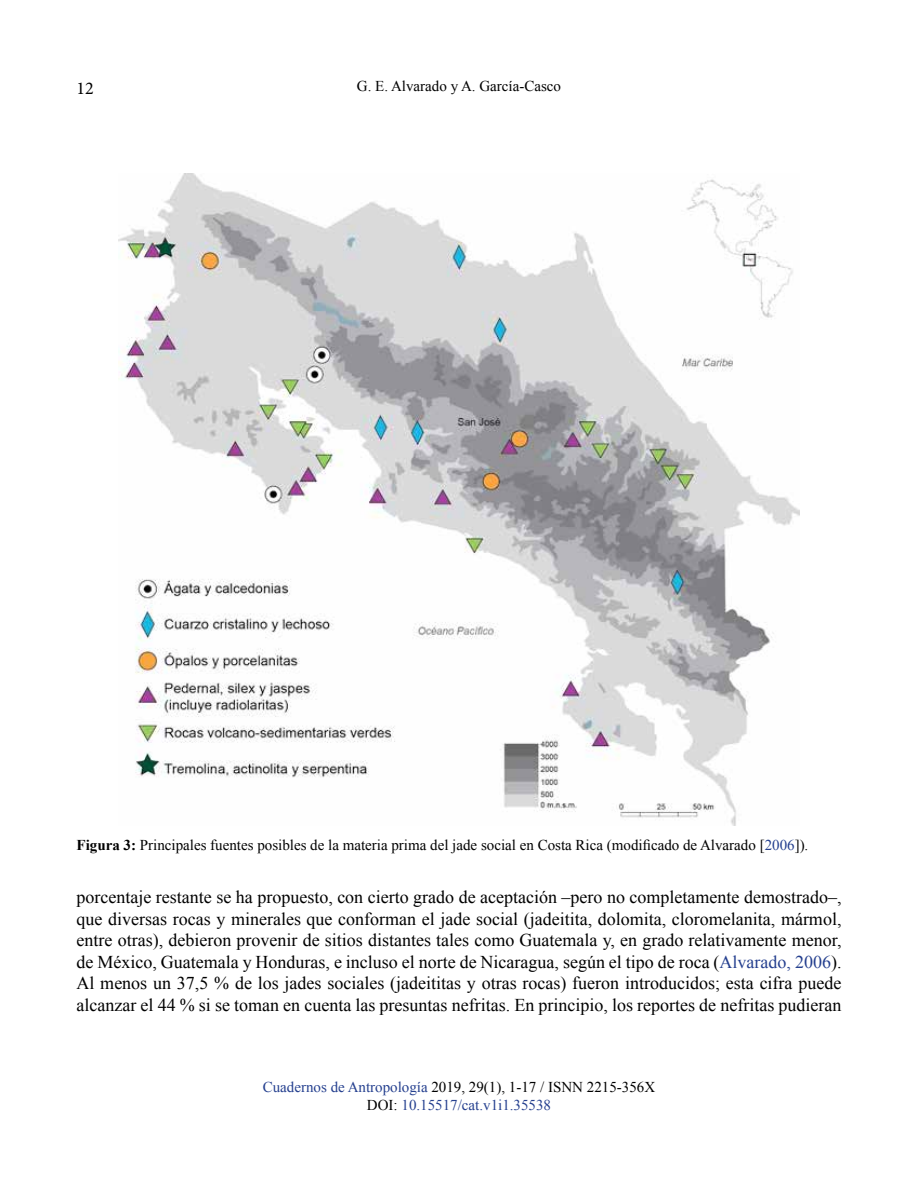
<style>
.page{position:relative;width:918px;height:1188px;background:#fff}
.page>*{position:absolute;margin:0;border:0;box-sizing:border-box;transform-origin:0 0}
.t1{font:18px/21.6px "Times New Roman";color:#000;text-align:justify}
.t2{font:18px "Minion Pro";color:#000}
.t3{font:15px "Times New Roman";color:#000}
.t4{font:15px/18px "Times New Roman";color:#25408f;text-align:center}
.s1{font-weight:700}
.s2{color:#25408f}
.s3{color:#000}
</style>
<div class="page">
<img style="left:119px;top:173px;width:680px;height:653px">
<p class="t2" style="left:77px;top:76px;width:19px">12</p>
<p class="t3" style="left:357px;top:76px;width:206px">G. E. Alvarado y A. García-Casco</p>
<p class="t3" style="left:77px;top:834px;width:733px"><span class="s1">Figura 3:</span> Principales fuentes posibles de la materia prima del jade social en Costa Rica (modificado de Alvarado [<span class="s2">2006</span>]).</p>
<p class="t1" style="left:77px;top:886px;width:766px">porcentaje restante se ha propuesto, con cierto grado de aceptación –pero no completamente demostrado–, que diversas rocas y minerales que conforman el jade social (jadeitita, dolomita, cloromelanita, mármol, entre otras), debieron provenir de sitios distantes tales como Guatemala y, en grado relativamente menor, de México, Guatemala y Honduras, e incluso el norte de Nicaragua, según el tipo de roca (<span class="s2">Alvarado, 2006</span>).<br>Al menos un 37,5 % de los jades sociales (jadeititas y otras rocas) fueron introducidos; esta cifra puede alcanzar el 44 % si se toman en cuenta las presuntas nefritas. En principio, los reportes de nefritas pudieran</p>
<p class="t4" style="left:263px;top:1078px;width:394px">Cuadernos de Antropología <span class="s3">2019, 29(1), 1-17 / ISNN 2215-356X<br>DOI:</span> 10.15517/cat.v1i1.35538</p>
</div>
